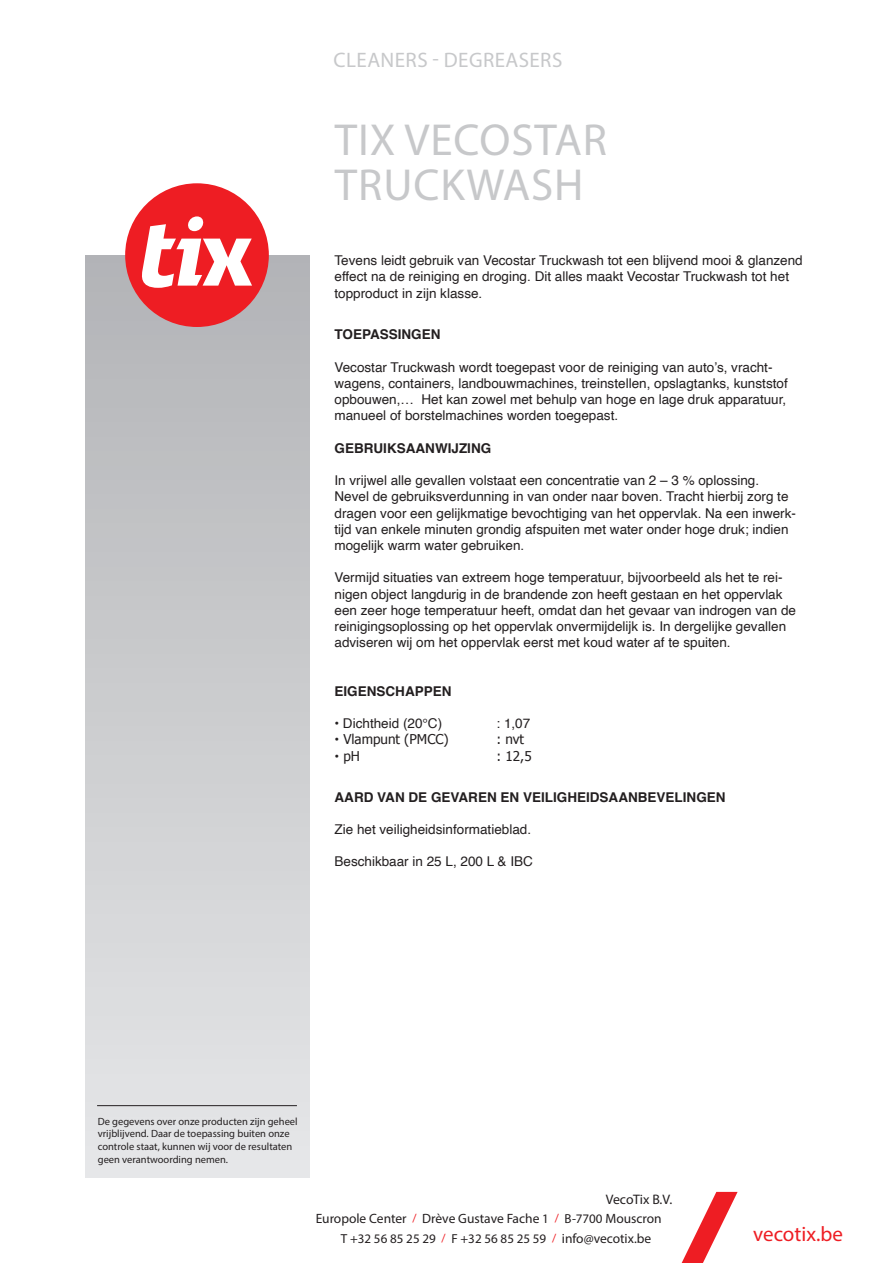
<style>
.page{position:relative;width:893px;height:1263px;background:#fff}
.page>*{position:absolute;margin:0;border:0;box-sizing:border-box;transform-origin:0 0}
._02_NAAM_PRODUCT{font:45px/45px "Myriad Pro";letter-spacing:.02em;color:#c7c8ca}
._02_NAAM_PRODUCT-2{font:21px "Myriad Pro";letter-spacing:.02em;color:#c7c8ca}
.t1{font:21px "Myriad Pro";color:#ee1d23}
.t2{font:13.8px "Myriad Pro";letter-spacing:-.01em;color:#231f20}
._04_SUBTITEL{font:13.5px/16.2px "Helvetica";color:#231f20}
._05_BODYTEKST{font:13.5px "Helvetica";color:#231f20}
.t3{font:13.5px "Myriad Pro";color:#231f20}
._04_SUBTITEL-2{font:700 13.5px "Helvetica";color:#231f20}
._05_BODYTEKST-2{font:700 13.5px "Helvetica";color:#231f20}
._04_SUBTITEL-3{font:13.5px "Tahoma";color:#231f20}
.t4{font:13.05px "Myriad Pro";color:#231f20}
._07_KLEINE_LETTERKES{font:10.5px/12.6px "Myriad Pro";color:#231f20}
.s1{font-family:"Helvetica"}
.s2{font-size:12px;color:#ee1d23}
.s3{font-size:13.05px}
.s4{font-size:13.5px}
</style>
<div class="page">
<div style="left:85px;top:255px;width:224px;height:923px;background:linear-gradient(to bottom,#b2b3b6,#e6e7e9)"></div>
<svg style="left:681px;top:1192px;width:57px;height:71px"></svg>
<div style="left:125px;top:183px;width:144px;height:144px;background:#ee1d23;border-radius:50%"></div>
<svg style="left:142px;top:216px;width:110px;height:72px"></svg>
<hr style="left:97px;top:1105px;width:200px;height:1px;background:#231f20">
<p class="_02_NAAM_PRODUCT-2" style="left:334px;top:47px;width:230px">CLEANERS - DEGREASERS</p>
<p class="_02_NAAM_PRODUCT" style="left:335px;top:117px;width:274px">TIX VECOSTAR<br>TRUCKWASH</p>
<p class="_04_SUBTITEL" style="left:334px;top:253px;width:470px">Tevens leidt gebruik van Vecostar Truckwash tot een blijvend mooi &amp; glanzend effect na de reiniging en droging. Dit alles maakt Vecostar Truckwash tot het topproduct in zijn klasse.</p>
<p class="_04_SUBTITEL-2" style="left:334px;top:324px;width:108px">TOEPASSINGEN</p>
<p class="_04_SUBTITEL" style="left:334px;top:359px;width:455px">Vecostar Truckwash wordt toegepast voor de reiniging van auto’s, vracht&shy;wagens, containers, landbouwmachines, treinstellen, opslagtanks, kunststof opbouwen,… Het kan zowel met behulp van hoge en lage druk apparatuur, manueel of borstelmachines worden toegepast.</p>
<p class="_04_SUBTITEL-2" style="left:334px;top:437px;width:158px">GEBRUIKSAANWIJZING</p>
<p class="_04_SUBTITEL" style="left:334px;top:473px;width:463px">In vrijwel alle gevallen volstaat een concentratie van 2 – 3 % oplossing.<br>Nevel de gebruiksverdunning in van onder naar boven. Tracht hierbij zorg te dragen voor een gelijkmatige bevochtiging van het oppervlak. Na een inwerk&shy;tijd van enkele minuten grondig afspuiten met water onder hoge druk; indien mogelijk warm water gebruiken.</p>
<p class="_04_SUBTITEL" style="left:334px;top:570px;width:463px">Vermijd situaties van extreem hoge temperatuur, bijvoorbeeld als het te rei&shy;nigen object langdurig in de brandende zon heeft gestaan en het oppervlak een zeer hoge temperatuur heeft, omdat dan het gevaar van indrogen van de reinigingsoplossing op het oppervlak onvermijdelijk is. In dergelijke gevallen adviseren wij om het oppervlak eerst met koud water af te spuiten.</p>
<p class="_04_SUBTITEL-2" style="left:334px;top:680px;width:119px">EIGENSCHAPPEN</p>
<p class="_04_SUBTITEL" style="left:334px;top:716px;width:109px">• Dichtheid (20°C)</p>
<p class="_04_SUBTITEL" style="left:496px;top:716px;width:35px">: 1,07</p>
<p class="_04_SUBTITEL-3" style="left:334px;top:730px;width:116px"><span class="s1">•</span> Vlampunt (PMCC)</p>
<p class="_04_SUBTITEL-3" style="left:496px;top:730px;width:29px">: nvt</p>
<p class="_04_SUBTITEL-3" style="left:334px;top:747px;width:27px"><span class="s1">•</span> pH</p>
<p class="_04_SUBTITEL-3" style="left:496px;top:747px;width:37px">: 12,5</p>
<p class="_05_BODYTEKST-2" style="left:334px;top:786px;width:393px">AARD VAN DE GEVAREN EN VEILIGHEIDSAANBEVELINGEN</p>
<p class="_05_BODYTEKST" style="left:334px;top:819px;width:198px">Zie het veiligheidsinformatieblad.</p>
<p class="_05_BODYTEKST" style="left:334px;top:851px;width:200px">Beschikbaar in 25 L, 200 L &amp; IBC</p>
<p class="_07_KLEINE_LETTERKES" style="left:98px;top:1115px;width:201px">De gegevens over onze producten zijn geheel vrijblijvend. Daar de toepassing buiten onze controle staat, kunnen wij voor de resultaten geen verantwoording nemen.</p>
<p class="t2" style="left:606px;top:1190px;width:68px">VecoTix B.V.</p>
<p class="t3" style="left:316px;top:1210px;width:348px">Europole Center <span class="s2">/</span> Drève Gustave Fache <span class="s3">1</span> <span class="s2">/</span> <span class="s3">B-7700</span> Mouscron</p>
<p class="t4" style="left:341px;top:1230px;width:312px">T +32 56 85 25 29 <span class="s2">/</span> F +32 56 85 25 59 <span class="s2">/</span> <span class="s4">info@vecotix.be</span></p>
<h2 class="t1" style="left:753px;top:1221px;width:91px">vecotix.be</h2>
</div>
